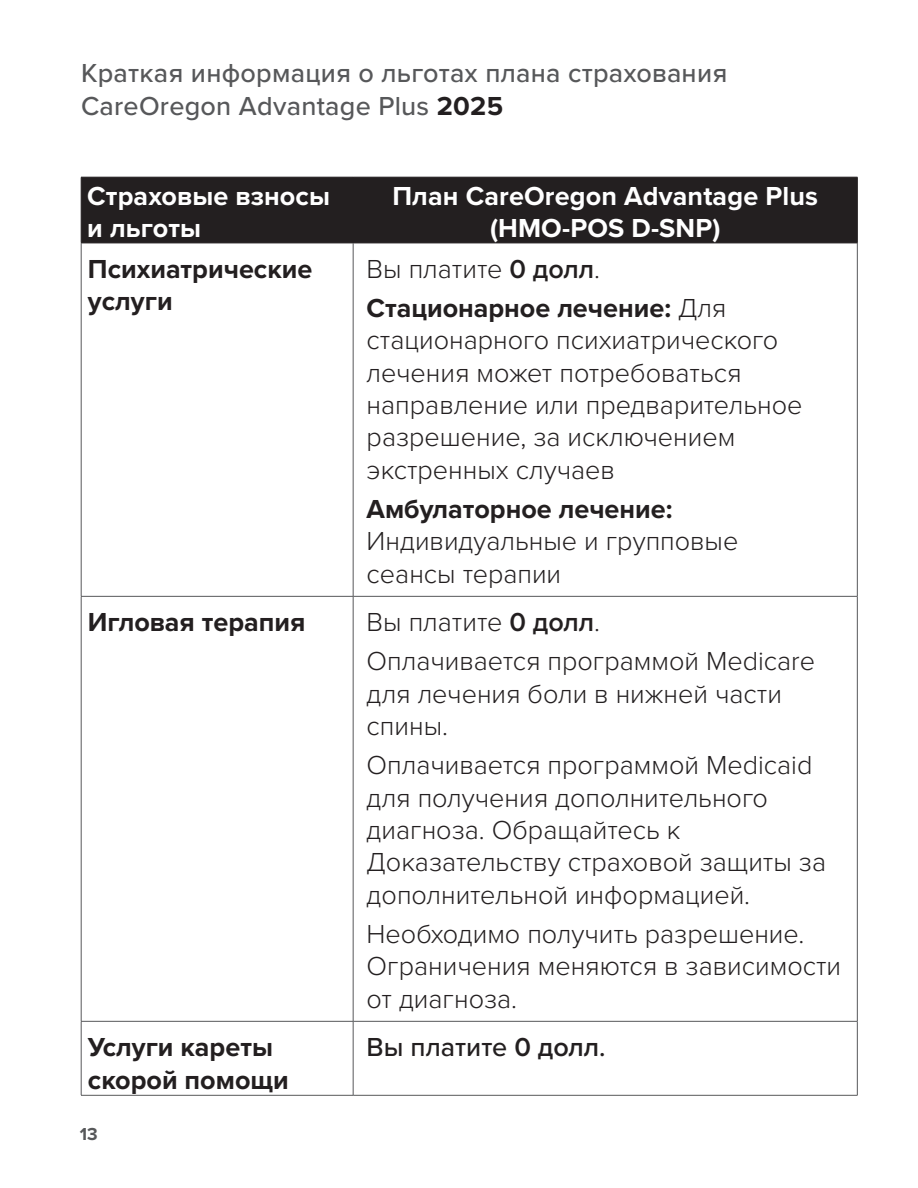
<style>
.page{position:relative;width:918px;height:1188px;background:#fff}
.page>*{position:absolute;margin:0;border:0;box-sizing:border-box;transform-origin:0 0}
.table__text-left{font:300 27px/32.4px "Proxima Nova";color:#231f20}
.t1{font:500 27px/32.4px "Proxima Nova";letter-spacing:.01em;color:#57585a}
.table__header_text{font:700 27px/32.4px "Proxima Nova";letter-spacing:.005em;color:#fff}
.table__bold_text{font:700 27px/32.4px "Proxima Nova";color:#231f20}
.table__text-left-2{font:500 27px "Proxima Nova";color:#231f20}
.t2{font:700 18px "Proxima Nova";color:#57585a}
.s1{font-weight:700;color:#231f20}
.s2{font-weight:600}
.s3{font-weight:700}
</style>
<div class="page">
<div style="left:82px;top:178px;width:775px;height:65px;background:#231f20"></div>
<hr style="left:81px;top:1095px;width:272px;height:1px;background:#57585a">
<hr style="left:353px;top:1095px;width:505px;height:1px;background:#57585a">
<hr style="left:857px;top:243px;width:1px;height:353px;background:#57585a">
<hr style="left:81px;top:177px;width:272px;height:1px;background:#231f20">
<hr style="left:81px;top:177px;width:1px;height:66px;background:#231f20">
<hr style="left:857px;top:177px;width:1px;height:66px;background:#231f20">
<hr style="left:81px;top:243px;width:272px;height:1px;background:#231f20">
<hr style="left:353px;top:177px;width:505px;height:1px;background:#231f20">
<hr style="left:353px;top:177px;width:1px;height:66px;background:#231f20">
<hr style="left:353px;top:243px;width:505px;height:1px;background:#231f20">
<hr style="left:81px;top:243px;width:1px;height:353px;background:#57585a">
<hr style="left:353px;top:243px;width:1px;height:353px;background:#57585a">
<hr style="left:353px;top:596px;width:505px;height:1px;background:#57585a">
<hr style="left:857px;top:597px;width:1px;height:424px;background:#57585a">
<hr style="left:353px;top:1021px;width:505px;height:1px;background:#57585a">
<hr style="left:857px;top:1022px;width:1px;height:73px;background:#57585a">
<hr style="left:81px;top:596px;width:272px;height:1px;background:#57585a">
<hr style="left:81px;top:597px;width:1px;height:424px;background:#57585a">
<hr style="left:353px;top:597px;width:1px;height:424px;background:#57585a">
<hr style="left:81px;top:1021px;width:272px;height:1px;background:#57585a">
<hr style="left:81px;top:1022px;width:1px;height:73px;background:#57585a">
<hr style="left:353px;top:1022px;width:1px;height:73px;background:#57585a">
<hr style="left:87px;top:207px;width:250px;height:2px;background:#231f20">
<hr style="left:87px;top:240px;width:114px;height:2px;background:#231f20">
<hr style="left:392px;top:207px;width:433px;height:2px;background:#231f20">
<hr style="left:490px;top:240px;width:230px;height:2px;background:#231f20">
<p class="t1" style="left:81px;top:56px;width:648px">Краткая информация о льготах плана страхования<br>CareOregon Advantage Plus <span class="s1">2025</span></p>
<p class="table__header_text" style="left:87px;top:179px;width:244px">Страховые взносы и льготы</p>
<p class="table__header_text" style="left:392px;top:179px;width:427px;text-align:center">План CareOregon Advantage Plus (HMO-POS D-SNP)</p>
<p class="table__bold_text" style="left:88px;top:252px;width:226px">Психиатрические услуги</p>
<p class="table__text-left" style="left:367px;top:251px;width:235px">Вы платите <span class="s2">0 долл</span>.</p>
<p class="table__text-left" style="left:367px;top:290px;width:437px"><span class="s3">Стационарное лечение:</span> Для стационарного психиатрического лечения может потребоваться направление или предварительное разрешение, за исключением экстренных случаев</p>
<p class="table__text-left" style="left:367px;top:491px;width:373px"><span class="s3">Амбулаторное лечение:<br></span>Индивидуальные и групповые сеансы терапии</p>
<p class="table__bold_text" style="left:88px;top:605px;width:219px">Игловая терапия</p>
<p class="table__text-left" style="left:367px;top:605px;width:235px">Вы платите <span class="s2">0 долл</span>.</p>
<p class="table__text-left" style="left:367px;top:644px;width:450px">Оплачивается программой Medicare для лечения боли в нижней части спины.</p>
<p class="table__text-left" style="left:367px;top:748px;width:461px">Оплачивается программой Medicaid для получения дополнительного диагноза. Обращайтесь к<br>Доказательству страховой защиты за дополнительной информацией.</p>
<p class="table__text-left" style="left:367px;top:916px;width:476px">Необходимо получить разрешение.<br>Ограничения меняются в зависимости от диагноза.</p>
<p class="table__bold_text" style="left:88px;top:1030px;width:202px">Услуги кареты скорой помощи</p>
<p class="table__text-left-2" style="left:367px;top:1027px;width:241px">Вы платите <span class="s2">0 долл</span>.</p>
<p class="t2" style="left:80px;top:1120px;width:19px">13</p>
</div>
